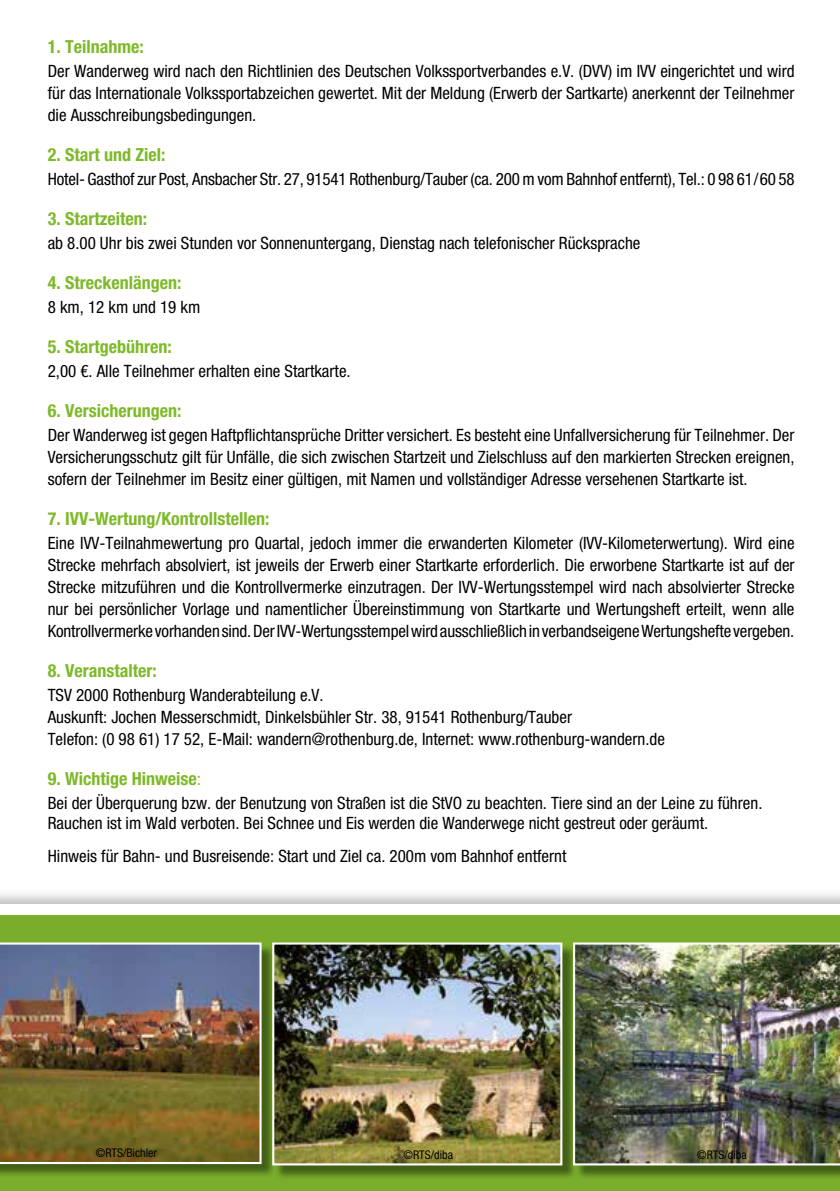
<style>
.page{position:relative;width:840px;height:1191px;background:#fff}
.page>*{position:absolute;margin:0;border:0;box-sizing:border-box;transform-origin:0 0}
.t1{font:700 condensed 18px "Helvetica Neue LT Pro";color:#7db928}
.t2{font:condensed 17px/22px "Helvetica Neue LT Std";color:#000;text-align:justify}
.t3{font:condensed 12px "Helvetica Neue LT Std";color:#000}
.s1{font-family:"Helvetica Neue LT Std";font-weight:400}
</style>
<div class="page">
<div style="left:0;top:888px;width:839px;height:303px;background:#000;opacity:.27"></div>
<div style="left:0;top:904px;width:839px;height:287px;background:#fff"></div>
<div style="left:0;top:915px;width:839px;height:276px;background:#79ad2b"></div>
<div style="left:0;top:944px;width:276px;height:234px;background:#000;opacity:.45"></div>
<img style="left:0;top:942px;width:261px;height:222px">
<div style="left:274px;top:944px;width:302px;height:235px;background:#000;opacity:.45"></div>
<img style="left:275px;top:945px;width:284px;height:217px">
<div style="left:272px;top:942px;width:290px;height:223px;border:2px solid #fff"></div>
<div style="left:574px;top:944px;width:265px;height:235px;background:#000;opacity:.45"></div>
<img style="left:572px;top:942px;width:267px;height:223px">
<p class="t1" style="left:48px;top:35px;width:97px">1. Teilnahme:</p>
<p class="t2" style="left:48px;top:59px;width:748px">Der Wanderweg wird nach den Richtlinien des Deutschen Volkssportverbandes e.V. (DVV) im IVV eingerichtet und wird für das Internationale Volkssportabzeichen gewertet. Mit der Meldung (Erwerb der Sartkarte) anerkennt der Teilnehmer die Ausschreibungsbedingungen.</p>
<p class="t1" style="left:48px;top:143px;width:119px">2. Start und Ziel:</p>
<p class="t2" style="left:48px;top:167px;width:748px">Hotel- Gasthof zur Post, Ansbacher Str. 27, 91541 Rothenburg/Tauber (ca. 200 m vom Bahnhof entfernt), Tel.: 0 98 61 / 60 58</p>
<p class="t1" style="left:48px;top:207px;width:101px">3. Startzeiten:</p>
<p class="t2" style="left:48px;top:231px;width:594px">ab 8.00 Uhr bis zwei Stunden vor Sonnenuntergang, Dienstag nach telefonischer Rücksprache</p>
<p class="t1" style="left:48px;top:271px;width:135px">4. Streckenlängen:</p>
<p class="t2" style="left:48px;top:295px;width:154px">8 km, 12 km und 19 km</p>
<p class="t1" style="left:48px;top:335px;width:125px">5. Startgebühren:</p>
<p class="t2" style="left:48px;top:359px;width:304px">2,00 €. Alle Teilnehmer erhalten eine Startkarte.</p>
<p class="t1" style="left:48px;top:399px;width:135px">6. Versicherungen:</p>
<p class="t2" style="left:48px;top:423px;width:747px">Der Wanderweg ist gegen Haftpflichtansprüche Dritter versichert. Es besteht eine Unfallversicherung für Teilnehmer. Der Versicherungsschutz gilt für Unfälle, die sich zwischen Startzeit und Zielschluss auf den markierten Strecken ereignen, sofern der Teilnehmer im Besitz einer gültigen, mit Namen und vollständiger Adresse versehenen Startkarte ist.</p>
<p class="t1" style="left:48px;top:507px;width:223px">7. IVV-Wertung/Kontrollstellen:</p>
<p class="t2" style="left:48px;top:531px;width:748px">Eine IVV-Teilnahmewertung pro Quartal, jedoch immer die erwanderten Kilometer (IVV-Kilometerwertung). Wird eine Strecke mehrfach absolviert, ist jeweils der Erwerb einer Startkarte erforderlich. Die erworbene Startkarte ist auf der Strecke mitzuführen und die Kontrollvermerke einzutragen. Der IVV-Wertungsstempel wird nach absolvierter Strecke nur bei persönlicher Vorlage und namentlicher Übereinstimmung von Startkarte und Wertungsheft erteilt, wenn alle Kontrollvermerke vorhanden sind. Der IVV-Wertungsstempel wird ausschließlich in verbandseigene Wertungshefte vergeben.</p>
<p class="t1" style="left:48px;top:659px;width:110px">8. Veranstalter:</p>
<p class="t2" style="left:48px;top:683px;width:618px;text-align:left">TSV 2000 Rothenburg Wanderabteilung e.V.<br>Auskunft: Jochen Messerschmidt, Dinkelsbühler Str. 38, 91541 Rothenburg/Tauber<br>Telefon: (0 98 61) 17 52, E-Mail: wandern@rothenburg.de, Internet: www.rothenburg-wandern.de</p>
<p class="t1" style="left:48px;top:767px;width:155px">9. Wichtige Hinweise<span class="s1">:</span></p>
<p class="t2" style="left:48px;top:792px;width:715px;line-height:20.4px">Bei der Überquerung bzw. der Benutzung von Straßen ist die StVO zu beachten. Tiere sind an der Leine zu führen.<br>Rauchen ist im Wald verboten. Bei Schnee und Eis werden die Wanderwege nicht gestreut oder geräumt.</p>
<p class="t2" style="left:48px;top:844px;width:520px">Hinweis für Bahn- und Busreisende: Start und Ziel ca. 200m vom Bahnhof entfernt</p>
<p class="t3" style="left:96px;top:1146px;width:63px">©RTS/Bichler</p>
<p class="t3" style="left:403px;top:1147px;width:51px">©RTS/diba</p>
<p class="t3" style="left:697px;top:1147px;width:51px">©RTS/diba</p>
</div>
